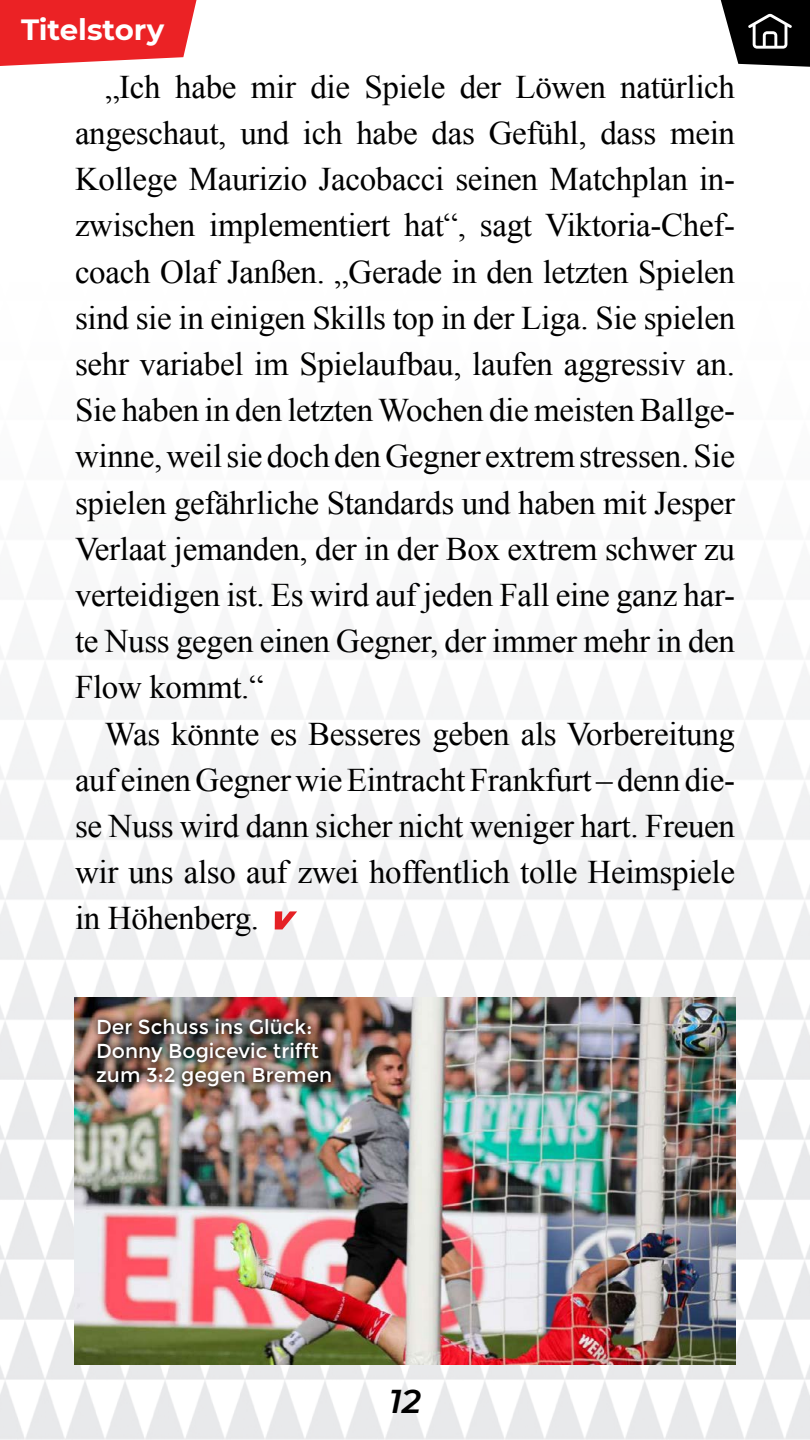
<style>
.page{position:relative;width:810px;height:1440px;background:#fff}
.page>*{position:absolute;margin:0;border:0;box-sizing:border-box;transform-origin:0 0}
.t1{font:33px/46.2px "Times New Roman";letter-spacing:-.01em;color:#000;text-align:justify}
.t2{font:italic 600 33px "Montserrat";color:#000}
.t3{font:700 29.25px "Montserrat";color:#fff}
.t4{font:20.25px/24.3px "Montserrat";color:#fff}
</style>
<div class="page">
<img style="left:0;top:656px;width:810px;height:784px">
<svg style="left:275px;top:911px;width:22px;height:18px"></svg>
<svg style="left:0;top:0;width:196px;height:66px;background:#ec373a"></svg>
<img style="left:74px;top:997px;width:662px;height:368px">
<div style="left:90px;top:1011px;width:249px;height:83px;background:#000;opacity:.75"></div>
<svg style="left:721px;top:0;width:89px;height:67px"></svg>
<p class="t3" style="left:21px;top:9px;width:145px">Titelstory</p>
<p class="t1" style="left:75px;top:63px;width:662px;text-indent:30px">„Ich habe mir die Spiele der Löwen natürlich angeschaut, und ich habe das Gefühl, dass mein Kollege Maurizio Jacobacci seinen Matchplan in&shy;zwischen implementiert hat“, sagt Viktoria-Chef&shy;coach Olaf Janßen. „Gerade in den letzten Spielen sind sie in einigen Skills top in der Liga. Sie spielen sehr variabel im Spielaufbau, laufen aggressiv an.<br>Sie haben in den letzten Wochen die meisten Ballge&shy;winne, weil sie doch den Gegner extrem stressen. Sie spielen gefährliche Standards und haben mit Jesper Verlaat jemanden, der in der Box extrem schwer zu verteidigen ist. Es wird auf jeden Fall eine ganz har&shy;te Nuss gegen einen Gegner, der immer mehr in den Flow kommt.“</p>
<p class="t1" style="left:75px;top:710px;width:662px;text-indent:30px">Was könnte es Besseres geben als Vorbereitung auf einen Gegner wie Eintracht Frankfurt – denn die&shy;se Nuss wird dann sicher nicht weniger hart. Freuen wir uns also auf zwei hoffentlich tolle Heimspiele in Höhenberg.</p>
<p class="t4" style="left:96px;top:1015px;width:238px">Der Schuss ins Glück:<br>Donny Bogicevic trifft zum 3:2 gegen Bremen</p>
<p class="t2" style="left:389px;top:1378px;width:33px">12</p>
</div>
